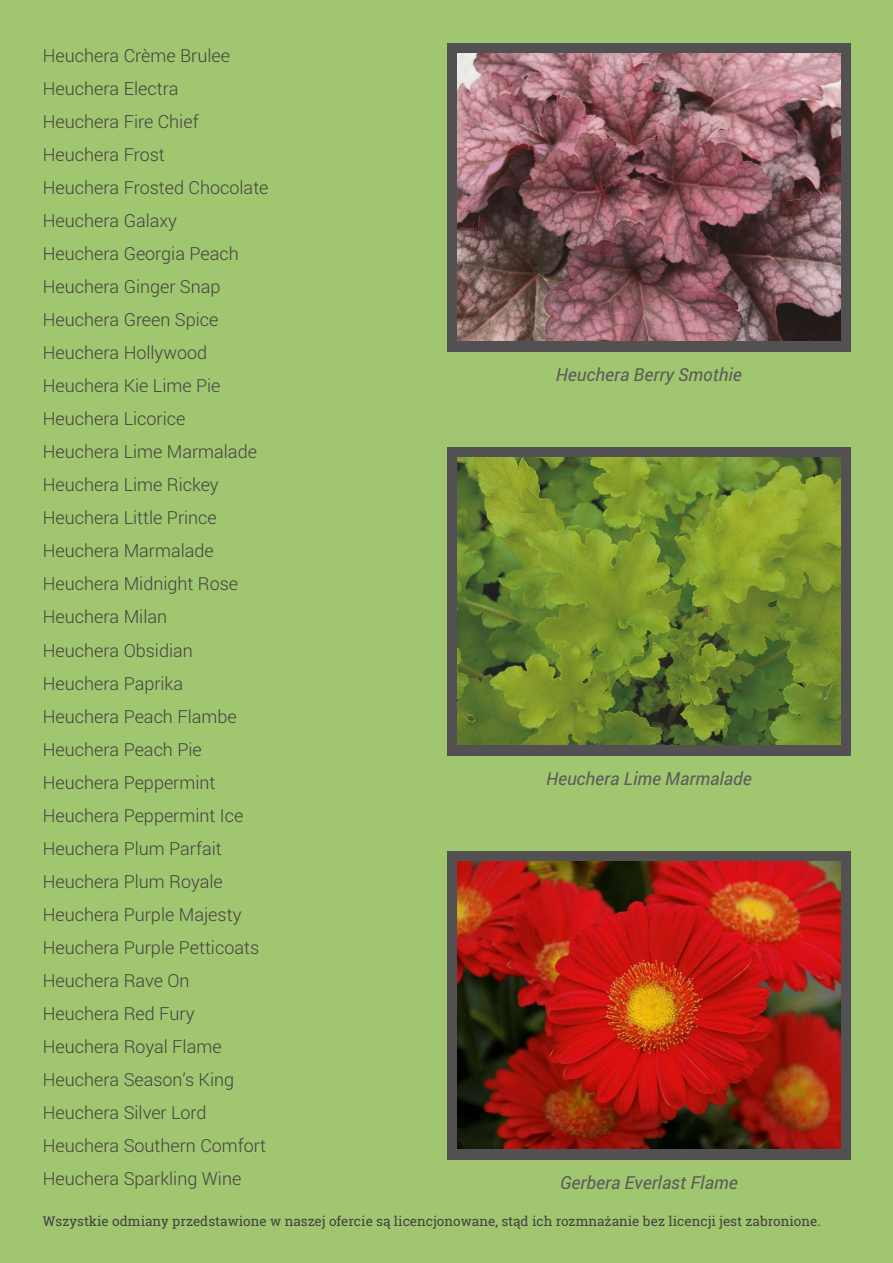
<style>
.page{position:relative;width:893px;height:1263px;background:#a0c66f}
.page>*{position:absolute;margin:0;border:0;box-sizing:border-box;transform-origin:0 0}
.t1{font:300 18px/33px "Roboto";color:#434242}
.t2{font:italic 18px "Roboto";color:#5b5b5b}
.t3{font:13.5px "Roboto Slab";color:#434242}
</style>
<div class="page">
<div style="left:447px;top:851px;width:404px;height:308px;background:#525050"></div>
<img style="left:457px;top:862px;width:383px;height:287px">
<div style="left:447px;top:447px;width:404px;height:309px;background:#525050"></div>
<img style="left:457px;top:458px;width:383px;height:287px">
<div style="left:447px;top:43px;width:404px;height:309px;background:#525050"></div>
<img style="left:457px;top:54px;width:383px;height:287px">
<p class="t1" style="left:43px;top:38px;width:227px">Heuchera Crème Brulee<br>Heuchera Electra<br>Heuchera Fire Chief<br>Heuchera Frost<br>Heuchera Frosted Chocolate<br>Heuchera Galaxy<br>Heuchera Georgia Peach<br>Heuchera Ginger Snap<br>Heuchera Green Spice<br>Heuchera Hollywood<br>Heuchera Kie Lime Pie<br>Heuchera Licorice<br>Heuchera Lime Marmalade<br>Heuchera Lime Rickey<br>Heuchera Little Prince<br>Heuchera Marmalade<br>Heuchera Midnight Rose<br>Heuchera Milan<br>Heuchera Obsidian<br>Heuchera Paprika<br>Heuchera Peach Flambe<br>Heuchera Peach Pie<br>Heuchera Peppermint<br>Heuchera Peppermint Ice<br>Heuchera Plum Parfait<br>Heuchera Plum Royale<br>Heuchera Purple Majesty<br>Heuchera Purple Petticoats<br>Heuchera Rave On<br>Heuchera Red Fury<br>Heuchera Royal Flame<br>Heuchera Season’s King<br>Heuchera Silver Lord<br>Heuchera Southern Comfort<br>Heuchera Sparkling Wine</p>
<p class="t3" style="left:43px;top:1212px;width:779px">Wszystkie odmiany przedstawione w naszej ofercie są licencjonowane, stąd ich rozmnażanie bez licencji jest zabronione.</p>
<p class="t2" style="left:556px;top:362px;width:188px">Heuchera Berry Smothie</p>
<p class="t2" style="left:546px;top:766px;width:207px">Heuchera Lime Marmalade</p>
<p class="t2" style="left:560px;top:1170px;width:179px">Gerbera Everlast Flame</p>
</div>
